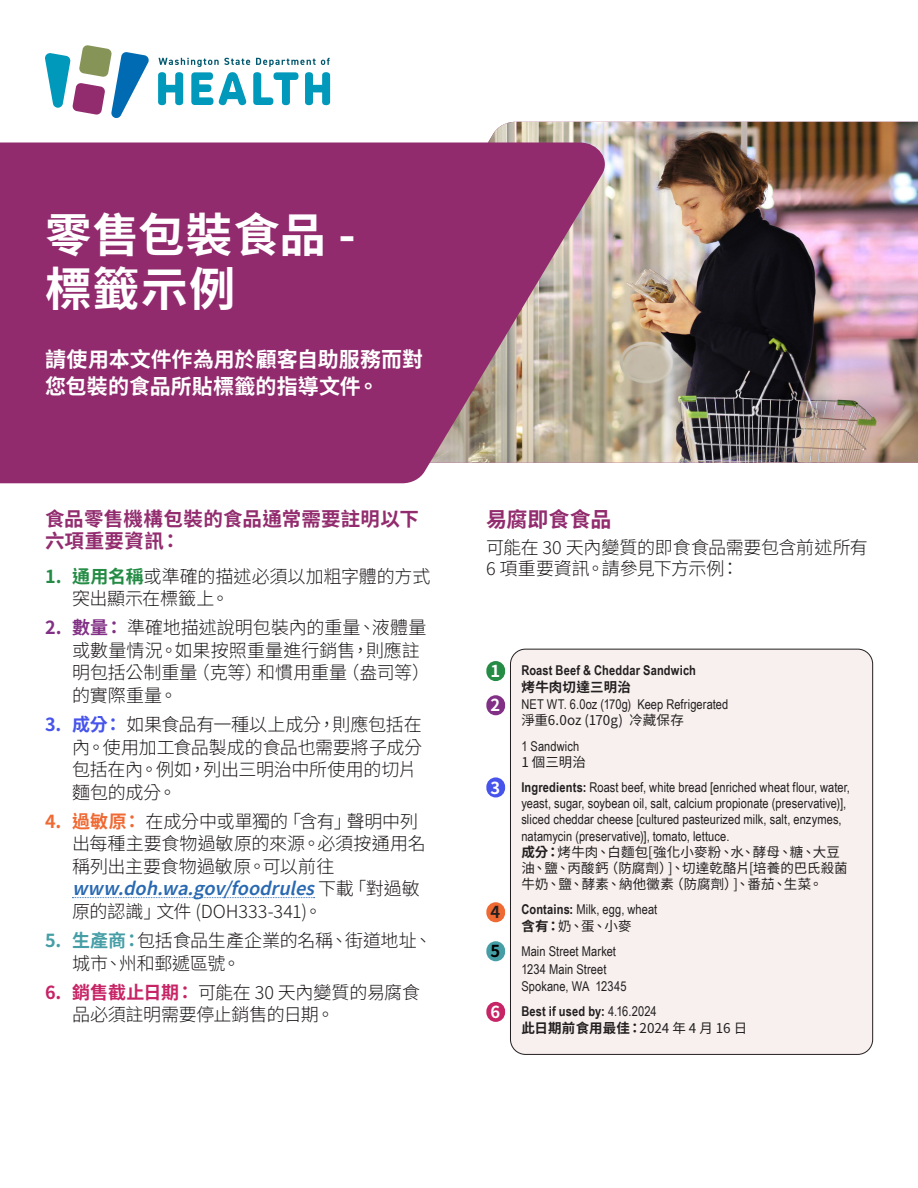
<style>
.page{position:relative;width:918px;height:1188px;background:#fff}
.page>*{position:absolute;margin:0;border:0;box-sizing:border-box;transform-origin:0 0}
.H1_Title{font:700 46.5px/54px "Noto Sans CJ Ktc";letter-spacing:.025em;color:#fff}
.Document_Summary{font:700 21px/27px "Noto Sans CJ Ktc";letter-spacing:.005em;color:#fff}
.paragraph-DOH{font:700 21px "Noto Sans CJ Ktc";letter-spacing:-.005em;color:#922c6e}
.H2_Purple{font:700 19.5px/22.5px "Noto Sans CJ Ktc";letter-spacing:.015em;color:#922c6e}
.paragraph-DOH-2{font:300 18px/22.5px "Noto Sans TC";letter-spacing:-.005em;color:#231f20}
.t1{font:700 16.5px "Noto Sans CJ Ktc";color:#fff}
.t2{font:700 16.5px "Noto Sans CJ Ktc";color:#231f20}
.t3{font:700 16.5px "Noto Sans CJ Ktc";color:#000}
.label{font:13.5px/16.2px "Arial Narrow";letter-spacing:.005em;color:#231f20}
.label-2{font:700 13.5px/16.2px "Arial Narrow";letter-spacing:.015em;color:#231f20}
.s1{font-family:"Noto Sans CJ Ktc";font-weight:700;color:#248c45}
.s2{font-family:"Noto Sans CJ Ktc";font-weight:700;color:#823085}
.s3{font-family:"Noto Sans CJ Ktc";font-weight:700;color:#4754eb}
.s4{font-family:"Noto Sans CJ Ktc";font-weight:700;color:#ef6933}
.s5{font-weight:600;font-style:italic;color:#2969b2}
.s6{font-family:"Noto Sans CJ Ktc";font-weight:700;color:#459ea6}
.s7{font-family:"Noto Sans CJ Ktc";font-weight:700;color:#c72466}
.s8{font-family:"Noto Sans CJ Ktc"}
.s9{font-weight:700}
.s10{font-family:"Noto Sans CJ Ktc";font-weight:700}
.s11{font-weight:400}
.s12{font-family:"Noto Sans CJ Ktc";font-weight:400}
</style>
<div class="page">
<svg style="left:45px;top:45px;width:104px;height:73px"></svg>
<svg style="left:158px;top:58px;width:172px;height:47px"></svg>
<img style="left:488px;top:122px;width:430px;height:341px">
<svg style="left:0;top:142px;width:611px;height:341px;background:#983f76"></svg>
<svg style="left:72px;top:897px;width:243px;height:1px"></svg>
<div style="left:486px;top:661px;width:19px;height:20px;background:#248c45;border-radius:9px"></div>
<div style="left:486px;top:777px;width:19px;height:20px;background:#4754eb;border-radius:9px"></div>
<div style="left:486px;top:902px;width:19px;height:20px;background:#ef6933;border-radius:9px"></div>
<div style="left:486px;top:695px;width:19px;height:20px;background:#823085;border-radius:9px"></div>
<div style="left:486px;top:941px;width:19px;height:20px;background:#459ea6;border-radius:9px"></div>
<div style="left:486px;top:1002px;width:19px;height:20px;background:#c72466;border-radius:9px"></div>
<div style="left:510px;top:649px;width:363px;height:405px;background:#f7f0ee;border-radius:15px"></div>
<h1 class="H1_Title" style="left:45px;top:209px;width:312px">零售包裝食品 -標籤示例</h1>
<p class="Document_Summary" style="left:45px;top:347px;width:380px">請使用本文件作為用於顧客自助服務而對您包裝的食品所貼標籤的指導文件。</p>
<h2 class="H2_Purple" style="left:45px;top:508px;width:375px">食品零售機構包裝的食品通常需要註明以下六項重要資訊：</h2>
<p class="paragraph-DOH-2" style="left:72px;top:565px;width:360px;text-indent:-27px"><span class="s1">1. 通用名稱</span>或準確的描述必須以加粗字體的方式突出顯示在標籤上。</p>
<p class="paragraph-DOH-2" style="left:72px;top:617px;width:360px;text-indent:-27px"><span class="s2">2. 數量：</span>準確地描述說明包裝內的重量、液體量或數量情況。如果按照重量進行銷售，則應註明包括公制重量（克等）和慣用重量（盎司等）的實際重量。</p>
<p class="paragraph-DOH-2" style="left:72px;top:714px;width:352px;text-indent:-27px"><span class="s3">3. 成分：</span>如果食品有一種以上成分，則應包括在內。使用加工食品製成的食品也需要將子成分包括在內。例如，列出三明治中所使用的切片麵包的成分。</p>
<p class="paragraph-DOH-2" style="left:72px;top:810px;width:355px;text-indent:-27px"><span class="s4">4. 過敏原：</span>在成分中或單獨的「含有」聲明中列出每種主要食物過敏原的來源。必須按通用名稱列出主要食物過敏原。可以前往<span class="s5">www.doh.wa.gov/foodrules</span>下載「對過敏原的認識」文件 (DOH333-341)。</p>
<p class="paragraph-DOH-2" style="left:72px;top:930px;width:362px;text-indent:-27px"><span class="s6">5. 生產商：</span>包括食品生產企業的名稱、街道地址、城市、州和郵遞區號。</p>
<p class="paragraph-DOH-2" style="left:72px;top:981px;width:350px;text-indent:-27px"><span class="s7">6. 銷售截止日期：</span>可能在 30 天內變質的易腐食品必須註明需要停止銷售的日期。</p>
<p class="paragraph-DOH" style="left:486px;top:507px;width:127px">易腐即食食品</p>
<p class="paragraph-DOH-2" style="left:486px;top:538px;width:383px;line-height:20.7px">可能在 30 天內變質的即食食品需要包含前述所有<br>6 項重要資訊。請參見下方示例：</p>
<h1 class="t1" style="left:491px;top:662px;width:11px">1</h1>
<h1 class="t1" style="left:491px;top:696px;width:11px">2</h1>
<h1 class="t1" style="left:491px;top:778px;width:11px">3</h1>
<h1 class="t2" style="left:491px;top:903px;width:11px">4</h1>
<h1 class="t3" style="left:491px;top:942px;width:11px">5</h1>
<h1 class="t1" style="left:491px;top:1003px;width:11px">6</h1>
<p class="label-2" style="left:521px;top:662px;width:176px">Roast Beef &amp; Cheddar Sandwich<span class="s8">烤牛肉切達三明治</span></p>
<p class="label" style="left:521px;top:696px;width:209px">NET WT. 6.0oz (170g) Keep Refrigerated<span class="s8">淨重6.0oz (170g) 冷藏保存</span></p>
<p class="label" style="left:521px;top:737px;width:66px">1 Sandwich<br><span class="s8">1 個三明治</span></p>
<p class="label" style="left:521px;top:779px;width:330px"><span class="s9">Ingredients:</span> Roast beef, white bread [enriched wheat flour, water, yeast, sugar, soybean oil, salt, calcium propionate (preservative)], sliced cheddar cheese [cultured pasteurized milk, salt, enzymes, natamycin (preservative)], tomato, lettuce.<br><span class="s10">成分：</span><span class="s8">烤牛肉、白麵包[強化小麥粉、水、酵母、糖、大豆油、鹽、丙酸鈣（防腐劑）]、切達乾酪片[培養的巴氏殺菌牛奶、鹽、酵素、納他黴素（防腐劑）]、番茄、生菜。</span></p>
<p class="label" style="left:521px;top:901px;width:137px"><span class="s9">Contains:</span> Milk, egg, wheat<span class="s10">含有：</span><span class="s8">奶、蛋、小麥</span></p>
<p class="label" style="left:521px;top:943px;width:96px">Main Street Market</p>
<p class="label" style="left:521px;top:960px;width:87px">1234 Main Street</p>
<p class="label" style="left:521px;top:978px;width:107px">Spokane, WA 12345</p>
<p class="label-2" style="left:521px;top:1003px;width:227px">Best if used by: <span class="s11">4.16.2024<br></span><span class="s8">此日期前食用最佳：</span><span class="s12">2024 年 4 月 16 日</span></p>
</div>
